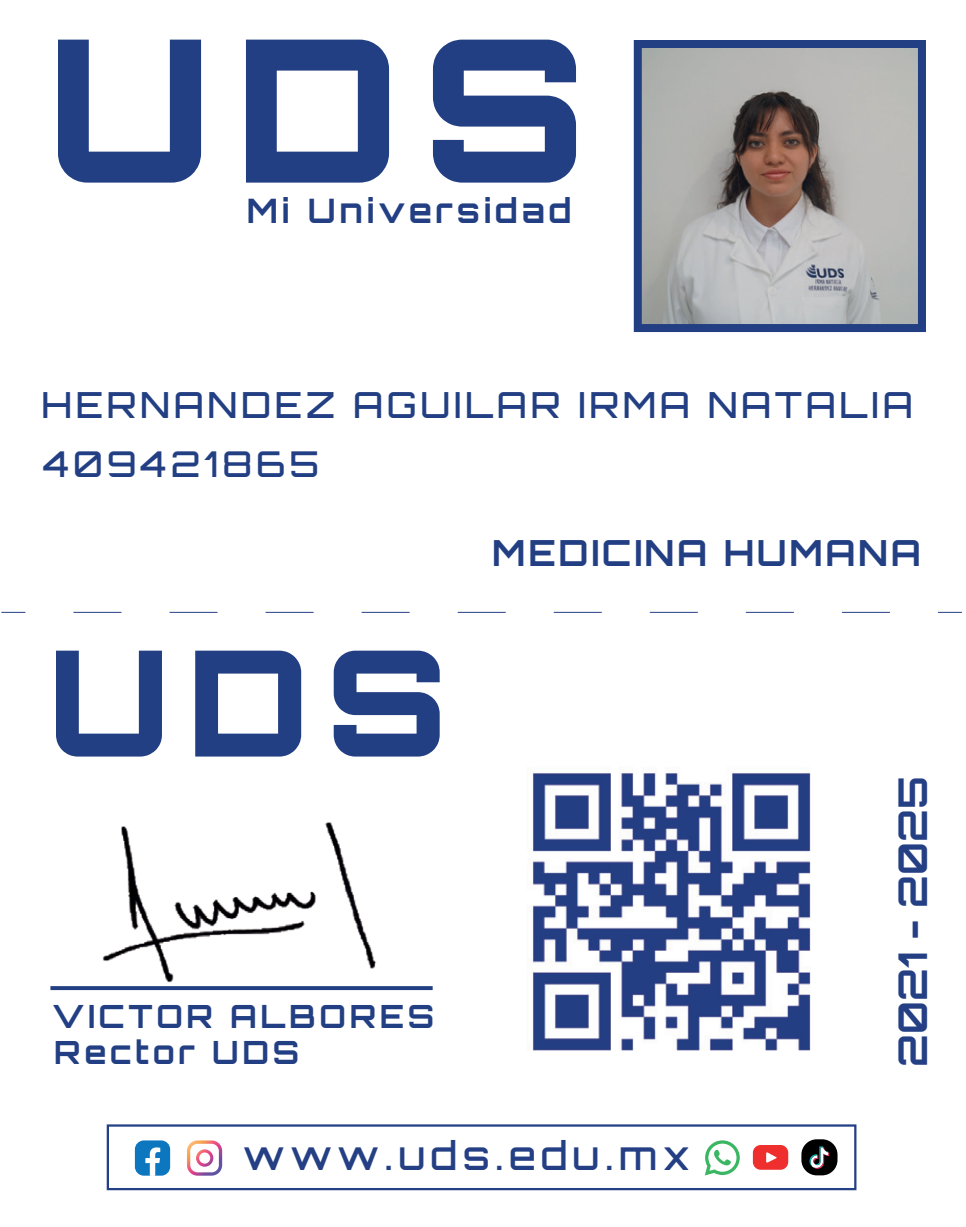
<style>
.page{position:relative;width:966px;height:1227px;background:#fff}
.page>*{position:absolute;margin:0;border:0;box-sizing:border-box;transform-origin:0 0}
.t1{font:700 39.6px "Orbitron";color:#243f84}
.t2{font:500 39.2px "Orbitron";letter-spacing:.135em;color:#243f84}
.t3{font:500 36px "Orbitron";letter-spacing:.1em;color:#233f83}
.t4{font:700 36px "Orbitron";letter-spacing:.075em;color:#233f83}
.t5{font:500 35.6px "Orbitron";letter-spacing:.115em;color:#233f83}
.t6{font:700 33.6px "Orbitron";letter-spacing:.115em;color:#233f83}
.t7{font:700 32px/36px "Orbitron";letter-spacing:.115em;color:#233f83}
</style>
<div class="page">
<img style="left:642px;top:49px;width:274px;height:274px">
<div style="left:633px;top:40px;width:292px;height:292px;border:8px solid #233f83"></div>
<svg style="left:58px;top:40px;width:143px;height:143px"></svg>
<svg style="left:246px;top:40px;width:143px;height:143px"></svg>
<svg style="left:433px;top:40px;width:143px;height:143px"></svg>
<svg style="left:56px;top:651px;width:106px;height:105px"></svg>
<svg style="left:195px;top:651px;width:106px;height:105px"></svg>
<svg style="left:334px;top:651px;width:105px;height:105px"></svg>
<div style="left:50px;top:986px;width:382px;height:4px;border:2px solid #233f83"></div>
<img style="left:94px;top:822px;width:288px;height:169px">
<img style="left:531px;top:770px;width:280px;height:281px">
<svg style="left:1px;top:612px;width:24px;height:1px"></svg>
<svg style="left:73px;top:612px;width:817px;height:1px"></svg>
<svg style="left:938px;top:612px;width:23px;height:1px"></svg>
<svg style="left:187px;top:1140px;width:35px;height:36px"></svg>
<svg style="left:705px;top:1140px;width:34px;height:35px"></svg>
<svg style="left:752px;top:1145px;width:36px;height:25px"></svg>
<div style="left:107px;top:1124px;width:749px;height:66px;border:2px solid #243f84"></div>
<div style="left:801px;top:1139px;width:36px;height:36px;background:#000001;border-radius:15px"></div>
<svg style="left:809px;top:1146px;width:20px;height:23px"></svg>
<svg style="left:135px;top:1140px;width:35px;height:36px"></svg>
<p class="t6" style="left:247px;top:191px;width:326px">Mi Universidad</p>
<p class="t3" style="left:41px;top:382px;width:872px">HERNANDEZ AGUILAR IRMA NATALIA</p>
<p class="t5" style="left:43px;top:442px;width:277px">409421865</p>
<p class="t4" style="left:492px;top:531px;width:430px">MEDICINA HUMANA</p>
<p class="t7" style="left:52px;top:998px;width:383px">VICTOR ALBORES<br>Rector UDS</p>
<p class="t1" style="left:888px;top:1067px;width:293px;rotate:-90deg">2021 - 2025</p>
<p class="t2" style="left:243px;top:1131px;width:448px">www.uds.edu.mx</p>
</div>
